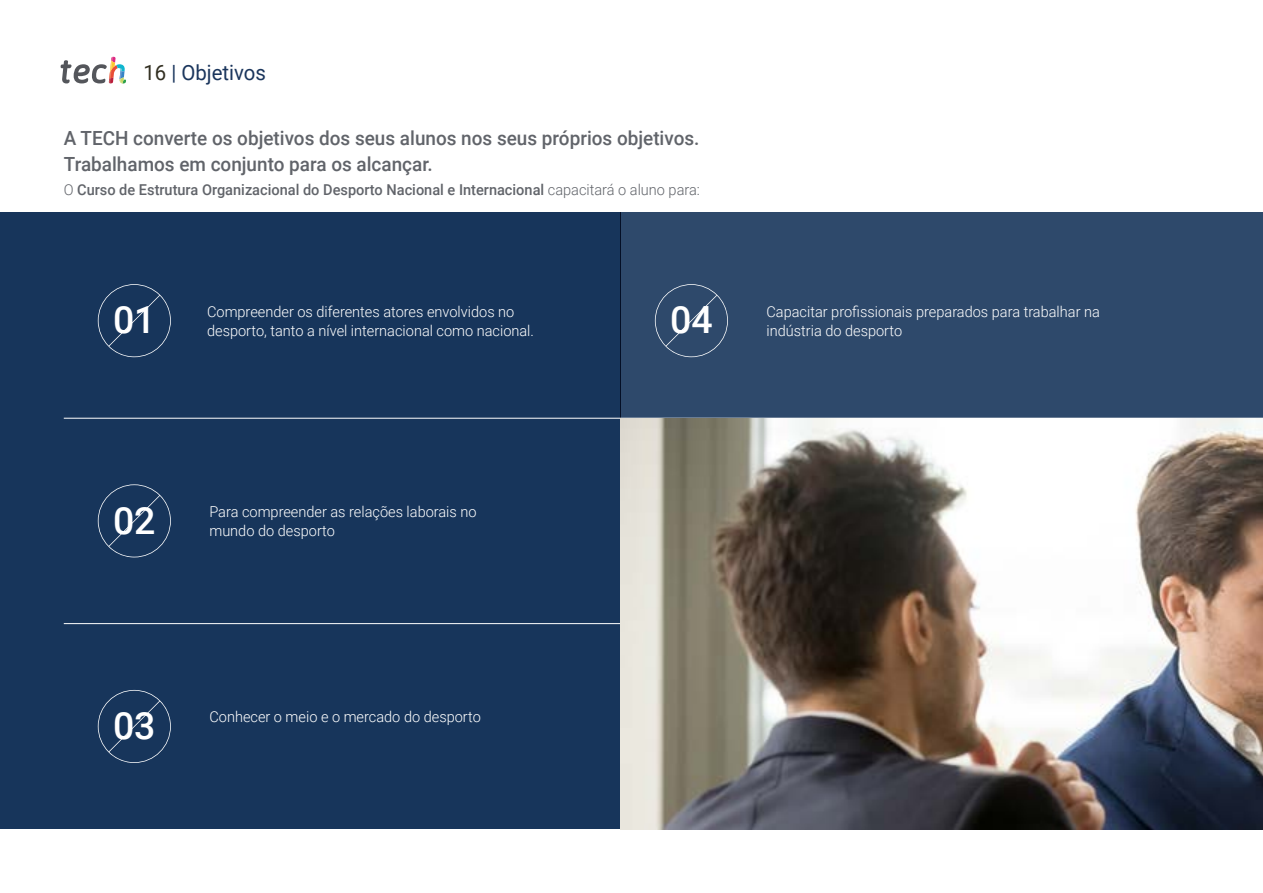
<style>
.page{position:relative;width:1263px;height:893px;background:#fff}
.page>*{position:absolute;margin:0;border:0;box-sizing:border-box;transform-origin:0 0}
.t1{font:500 37.5px "Roboto";color:#fff}
.t2{font:21px "Roboto";color:#1a355c}
.t3{font:500 19.5px/25.5px "Roboto";color:#61646a}
.t4{font:300 15px/19.5px "Roboto";color:#fff}
.t5{font:500 15px "Roboto";color:#61646a}
.s1{color:#312e20}
.s2{font-weight:300}
</style>
<div class="page">
<div style="left:0;top:213px;width:621px;height:616px;background:#17355b"></div>
<div style="left:621px;top:213px;width:642px;height:616px;background:#2e496b"></div>
<svg style="left:98px;top:284px;width:73px;height:73px"></svg>
<svg style="left:98px;top:690px;width:73px;height:73px"></svg>
<svg style="left:98px;top:484px;width:73px;height:73px"></svg>
<svg style="left:655px;top:284px;width:73px;height:73px"></svg>
<hr style="left:64px;top:418px;width:1199px;height:1px;background:#fff">
<hr style="left:64px;top:623px;width:1199px;height:1px;background:#fff">
<img style="left:621px;top:418px;width:642px;height:411px">
<svg style="left:61px;top:57px;width:65px;height:27px"></svg>
<h2 class="t2" style="left:144px;top:57px;width:124px"><span class="s1">16</span> | Objetivos</h2>
<h3 class="t3" style="left:64px;top:125px;width:637px">A TECH converte os objetivos dos seus alunos nos seus próprios objetivos.<br>Trabalhamos em conjunto para os alcançar.</h3>
<p class="t5" style="left:64px;top:179px;width:638px"><span class="s2">O</span> Curso de Estrutura Organizacional do Desporto Nacional e Internacional <span class="s2">capacitará o aluno para:</span></p>
<h1 class="t1" style="left:113px;top:294px;width:44px">01</h1>
<p class="t4" style="left:207px;top:301px;width:309px">Compreender os diferentes atores envolvidos no</p>
<p class="t4" style="left:207px;top:320px;width:328px">desporto, tanto a nível internacional como nacional.</p>
<h1 class="t1" style="left:670px;top:294px;width:44px">04</h1>
<p class="t4" style="left:766px;top:301px;width:335px">Capacitar profissionais preparados para trabalhar na indústria do desporto</p>
<h1 class="t1" style="left:113px;top:494px;width:44px">02</h1>
<p class="t4" style="left:209px;top:501px;width:269px">Para compreender as relações laborais no</p>
<p class="t4" style="left:209px;top:521px;width:127px">mundo do desporto</p>
<h1 class="t1" style="left:113px;top:699px;width:44px">03</h1>
<p class="t4" style="left:209px;top:707px;width:273px">Conhecer o meio e o mercado do desporto</p>
</div>
